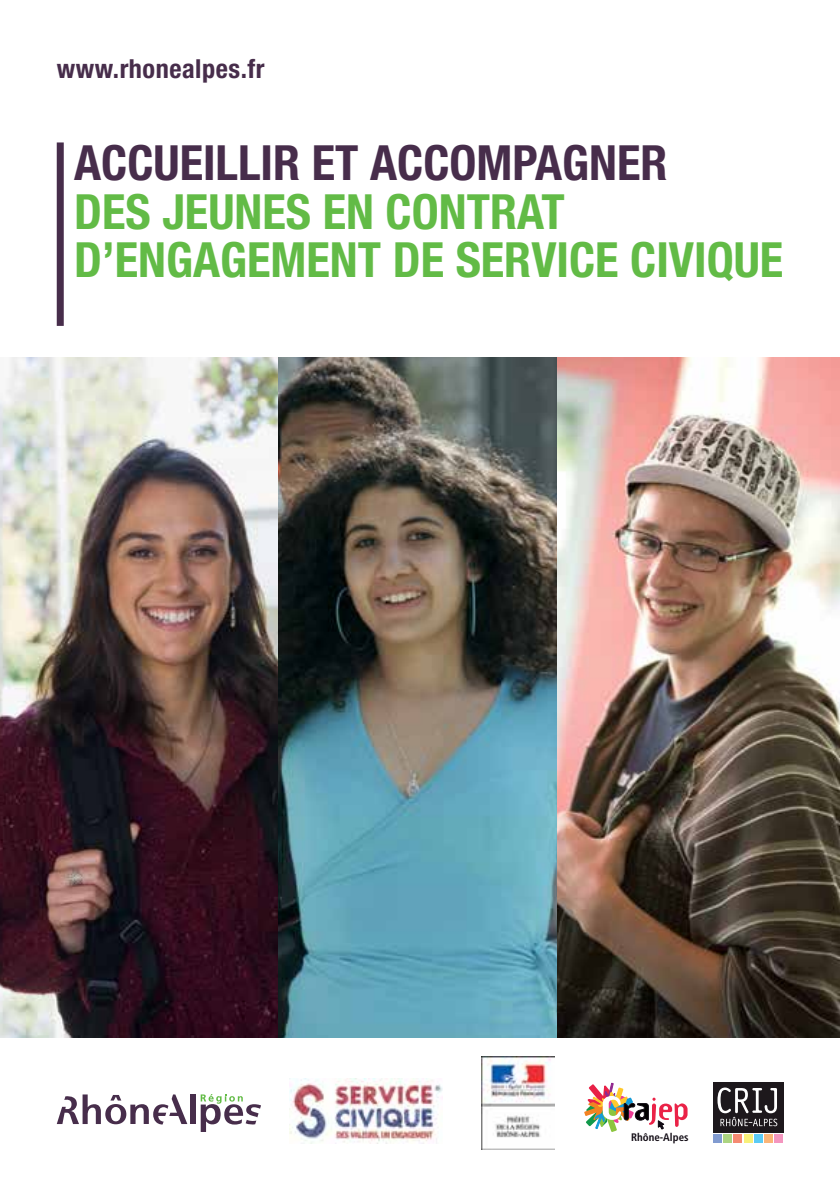
<style>
.page{position:relative;width:840px;height:1191px;background:#fff}
.page>*{position:absolute;margin:0;border:0;box-sizing:border-box;transform-origin:0 0}
.t1{font:700 condensed 48.6px "Helvetica Neue LT";color:#62bb46}
.t2{font:700 condensed 48.6px "Helvetica Neue LT";color:#472d4b}
.t3{font:700 condensed 26.2px "Helvetica Neue LT";letter-spacing:.02em;color:#472d4b}
.t4{font:700 condensed 11px "Frutiger LT";color:#110b14}
</style>
<div class="page">
<div style="left:190px;top:1094px;width:5px;height:30px;background:#472d4b"></div>
<svg style="left:200px;top:1094px;width:61px;height:38px"></svg>
<svg style="left:57px;top:1094px;width:130px;height:30px"></svg>
<div style="left:57px;top:142px;width:7px;height:184px;background:#472d4b"></div>
<div style="left:712px;top:1082px;width:70px;height:50px;background:#1d181c"></div>
<svg style="left:717px;top:1087px;width:59px;height:39px"></svg>
<div style="left:712px;top:1134px;width:9px;height:8px;background:#819bd0"></div>
<div style="left:722px;top:1134px;width:9px;height:8px;background:#acd481"></div>
<div style="left:733px;top:1134px;width:8px;height:8px;background:#f58a72"></div>
<div style="left:743px;top:1134px;width:9px;height:8px;background:#f8f07a"></div>
<div style="left:753px;top:1134px;width:9px;height:8px;background:#5bcbf5"></div>
<div style="left:764px;top:1134px;width:8px;height:8px;background:#fbb577"></div>
<div style="left:774px;top:1134px;width:8px;height:8px;background:#f496bf"></div>
<svg style="left:584px;top:1082px;width:103px;height:50px"></svg>
<img style="left:289px;top:1078px;width:153px;height:66px">
<img style="left:0;top:357px;width:839px;height:680px">
<img style="left:481px;top:1056px;width:73px;height:93px">
<p class="t3" style="left:57px;top:53px;width:209px">WWW.RHONEALPES.FR</p>
<p class="t2" style="left:74px;top:133px;width:50px">ACCUEI</p>
<p class="t2" style="left:215px;top:133px;width:183px">LLIR ET ACCOMPA</p>
<p class="t2" style="left:562px;top:133px;width:53px">GNER</p>
<p class="t1" style="left:74px;top:182px;width:26px">DES</p>
<p class="t1" style="left:162px;top:182px;width:26px">JEUNES</p>
<p class="t1" style="left:322px;top:182px;width:90px">EN CONTRAT</p>
<p class="t1" style="left:74px;top:231px;width:200px">D’ENGAGEMENT</p>
<p class="t1" style="left:392px;top:231px;width:87px">DE SERVICE</p>
<p class="t1" style="left:630px;top:231px;width:23px">CIVIQUE</p>
<p class="t4" style="left:630px;top:1130px;width:59px">Rhône-Alpes</p>
</div>
